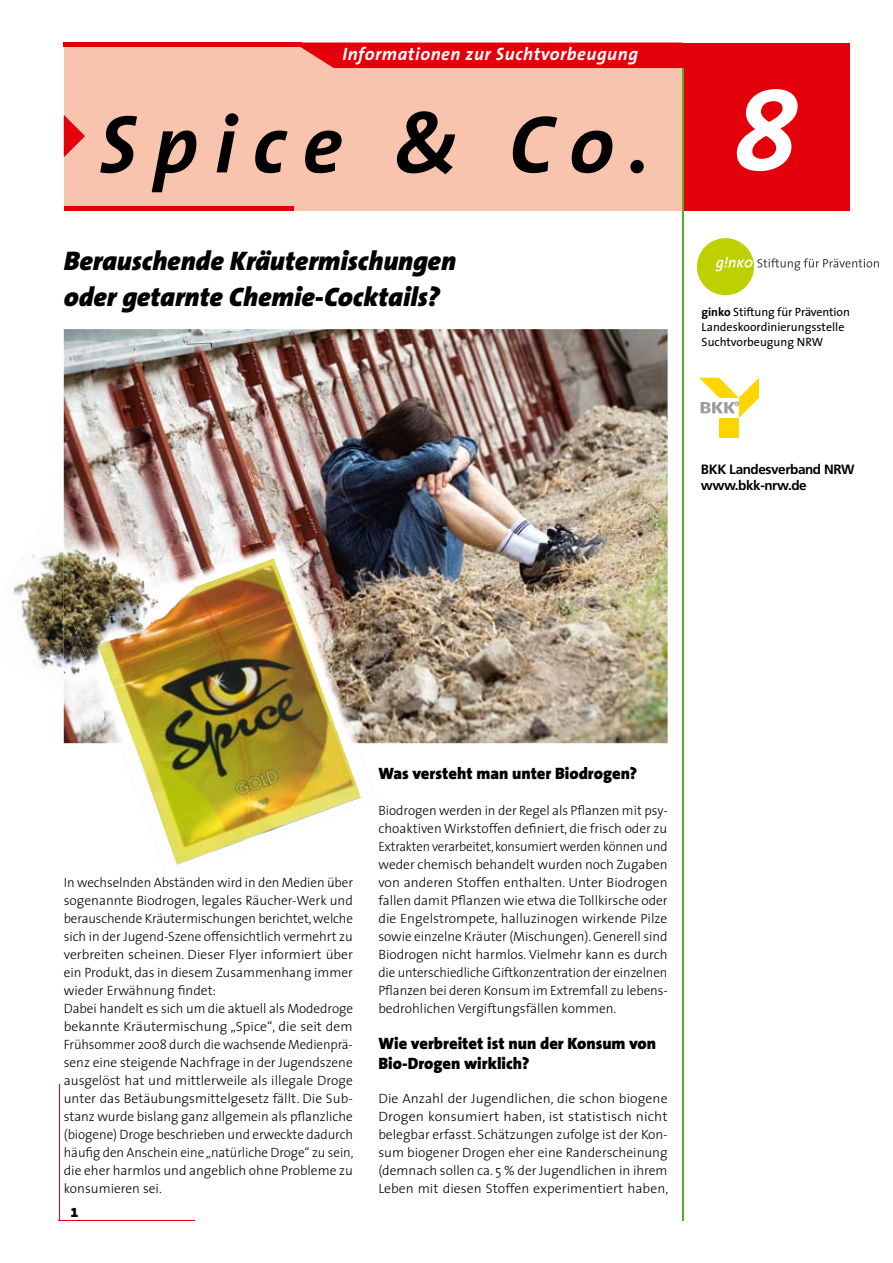
<style>
.page{position:relative;width:893px;height:1263px;background:#fff}
.page>*{position:absolute;margin:0;border:0;box-sizing:border-box;transform-origin:0 0}
.t1{font:italic 117px "The Sans Bold Expert";color:#fff}
.t2{font:italic 700 82.5px "The Sans";letter-spacing:.2em;color:#000}
.t3{font:italic 900 27px/36px "The Sans";color:#000}
.t4{font:italic 700 18px "The Sans";letter-spacing:.03em;color:#fff}
.t5{font:900 16.5px/19.5px "The Sans";color:#000}
.t6{font:300 13.5px/18px "The Sans";color:#000;text-align:justify}
.t7{font:700 13.5px/16.2px "Frutiger";letter-spacing:-.03em;color:#000}
.t8{font:13.5px "The Sans Black Expert";color:#000}
.t9{font:12px/15px "The Sans";color:#000}
.s1{font-weight:700}
</style>
<div class="page">
<div style="left:64px;top:43px;width:618px;height:167px;background:#f9c4ae"></div>
<svg style="left:64px;top:115px;width:21px;height:42px"></svg>
<div style="left:682px;top:43px;width:168px;height:167px;background:#e3000b"></div>
<hr style="left:682px;top:68px;width:1px;height:1152px;background:#51ae2f">
<hr style="left:64px;top:206px;width:229px;height:4px;background:#e3000b">
<hr style="left:64px;top:43px;width:238px;height:4px;background:#e3000b">
<div style="left:300px;top:43px;width:382px;height:25px;background:#e3000b"></div>
<hr style="left:59px;top:1084px;width:1px;height:136px;background:#e3000b">
<hr style="left:59px;top:1220px;width:136px;height:1px;background:#e3000b">
<div style="left:697px;top:238px;width:57px;height:57px;background:#bed000;border-radius:50%"></div>
<svg style="left:715px;top:257px;width:164px;height:14px"></svg>
<svg style="left:699px;top:378px;width:60px;height:40px"></svg>
<div style="left:719px;top:418px;width:20px;height:20px;background:#ffd500"></div>
<img style="left:64px;top:329px;width:604px;height:414px">
<img style="left:159px;top:539px;width:150px;height:19px">
<img style="left:13px;top:499px;width:51px;height:175px">
<img style="left:64px;top:503px;width:81px;height:132px">
<img style="left:144px;top:551px;width:41px;height:7px">
<img style="left:64px;top:635px;width:7px;height:85px">
<img style="left:71px;top:575px;width:27px;height:147px">
<img style="left:98px;top:558px;width:263px;height:307px">
<h3 class="t4" style="left:342px;top:38px;width:297px">Informationen zur Suchtvorbeugung</h3>
<h2 class="t2" style="left:99px;top:75px;width:552px">Spice &amp; Co.</h2>
<h3 class="t3" style="left:64px;top:243px;width:394px">Berauschende Kräutermischungen oder getarnte Chemie-Cocktails?</h3>
<h1 class="t1" style="left:733px;top:32px;width:66px">8</h1>
<p class="t9" style="left:702px;top:304px;width:150px"><span class="s1">ginko</span> Stiftung für Prävention<br>Landeskoordinierungsstelle<br>Suchtvorbeugung NRW</p>
<p class="t7" style="left:701px;top:461px;width:155px">BKK Landesverband NRW www.bkk-nrw.de</p>
<p class="t6" style="left:64px;top:873px;width:291px;text-align:left">In wechselnden Abständen wird in den Medien über sogenannte Biodrogen, legales Räucher-Werk und berauschende Kräutermischungen berichtet, welche sich in der Jugend-Szene offensichtlich vermehrt zu verbreiten scheinen. Dieser Flyer informiert über ein Produkt, das in diesem Zusammenhang immer wieder Erwähnung findet:<br>Dabei handelt es sich um die aktuell als Modedroge bekannte Kräutermischung „Spice“, die seit dem Frühsommer 2008 durch die wachsende Medienprä&shy;senz eine steigende Nachfrage in der Jugendszene ausgelöst hat und mittlerweile als illegale Droge unter das Betäubungsmittelgesetz fällt. Die Sub&shy;stanz wurde bislang ganz allgemein als pflanzliche (biogene) Droge beschrieben und erweckte dadurch häufig den Anschein eine „natürliche Droge“ zu sein, die eher harmlos und angeblich ohne Probleme zu konsumieren sei.</p>
<p class="t8" style="left:71px;top:1201px;width:9px">1</p>
<p class="t5" style="left:378px;top:763px;width:260px">Was versteht man unter Biodrogen?</p>
<p class="t6" style="left:378px;top:801px;width:291px">Biodrogen werden in der Regel als Pflanzen mit psy&shy;choaktiven Wirkstoffen definiert, die frisch oder zu Extrakten verarbeitet, konsumiert werden können und weder chemisch behandelt wurden noch Zugaben von anderen Stoffen enthalten. Unter Biodrogen fallen damit Pflanzen wie etwa die Tollkirsche oder die Engelstrompete, halluzinogen wirkende Pilze sowie einzelne Kräuter (Mischungen). Generell sind Biodrogen nicht harmlos. Vielmehr kann es durch die unterschiedliche Giftkonzentration der einzelnen Pflanzen bei deren Konsum im Extremfall zu lebens&shy;bedrohlichen Vergiftungsfällen kommen.</p>
<p class="t5" style="left:378px;top:1033px;width:279px">Wie verbreitet ist nun der Konsum von<br>Bio-Drogen wirklich?</p>
<p class="t6" style="left:378px;top:1089px;width:291px">Die Anzahl der Jugendlichen, die schon biogene Drogen konsumiert haben, ist statistisch nicht belegbar erfasst. Schätzungen zufolge ist der Kon&shy;sum biogener Drogen eher eine Randerscheinung (demnach sollen ca. 5 % der Jugendlichen in ihrem Leben mit diesen Stoffen experimentiert haben,</p>
</div>
